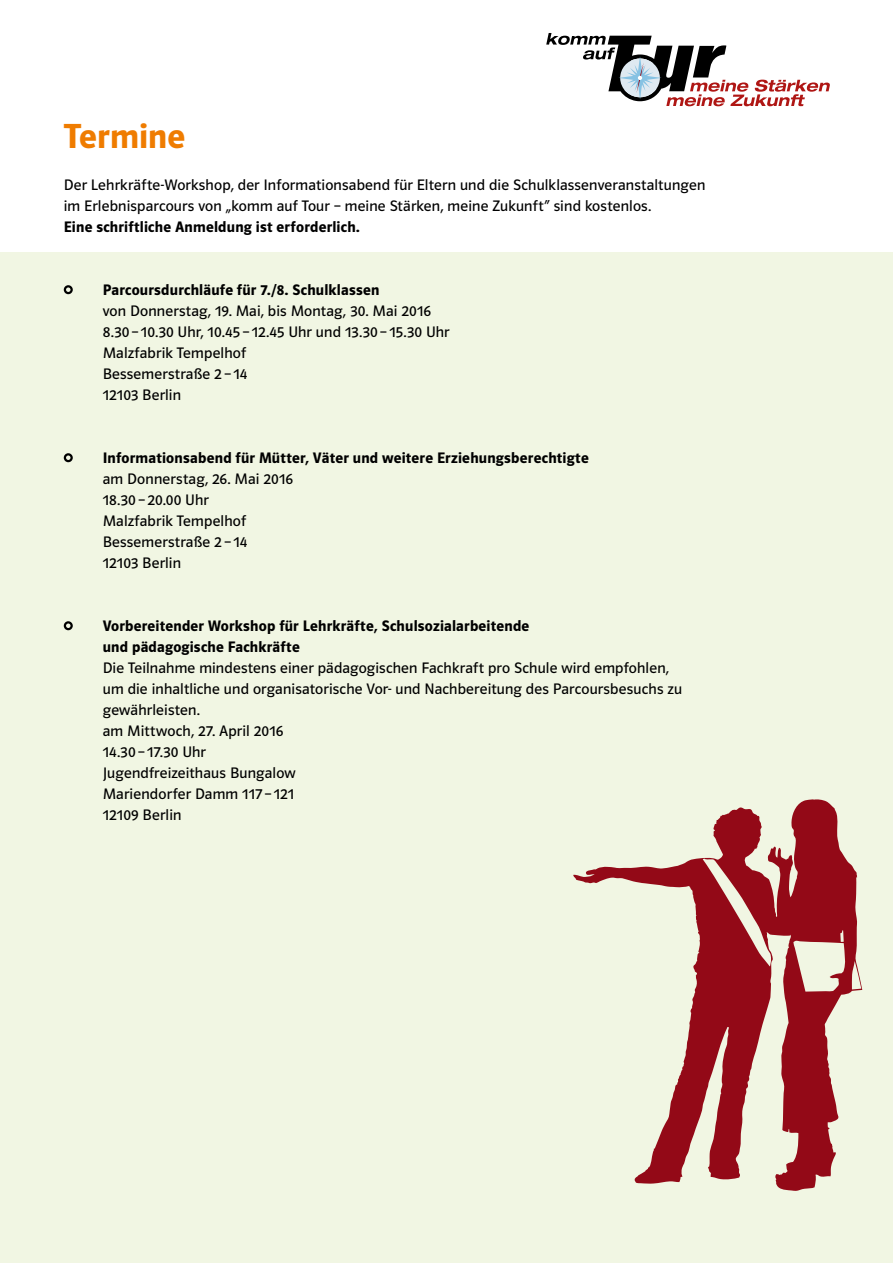
<style>
.page{position:relative;width:893px;height:1263px;background:#fff}
.page>*{position:absolute;margin:0;border:0;box-sizing:border-box;transform-origin:0 0}
.t1{font:36px "Polo 22 K Hfett";letter-spacing:.005em;color:#ef7c00}
.t2{font:15.75px/21px "Polo 22 K Buch";letter-spacing:.01em;color:#000}
.t3{font:15.75px/21px "Polo 22 K Hfett";letter-spacing:.015em;color:#000}
</style>
<div class="page">
<div style="left:0;top:253px;width:893px;height:1010px;background:#f1f6e3"></div>
<div style="left:64px;top:285px;width:9px;height:9px;border:2px solid #000;border-radius:50%"></div>
<div style="left:64px;top:453px;width:9px;height:9px;border:2px solid #000;border-radius:50%"></div>
<div style="left:64px;top:621px;width:9px;height:9px;border:2px solid #000;border-radius:50%"></div>
<svg style="left:546px;top:33px;width:284px;height:73px"></svg>
<svg style="left:573px;top:799px;width:289px;height:392px"></svg>
<h1 class="t1" style="left:64px;top:117px;width:123px">Termine</h1>
<p class="t2" style="left:64px;top:175px;width:643px">Der Lehrkräfte-Workshop, der Informationsabend für Eltern und die Schulklassenveranstaltungen im Erlebnisparcours von „komm auf Tour – meine Stärken, meine Zukunft“ sind kostenlos.</p>
<p class="t3" style="left:64px;top:217px;width:298px">Eine schriftliche Anmeldung ist erforderlich.</p>
<p class="t3" style="left:103px;top:280px;width:278px">Parcoursdurchläufe für 7./8. Schulklassen</p>
<p class="t2" style="left:103px;top:301px;width:348px">von Donnerstag, 19. Mai, bis Montag, 30. Mai 2016<br>8.30 – 10.30 Uhr, 10.45 – 12.45 Uhr und 13.30 – 15.30 Uhr<br>Malzfabrik Tempelhof<br>Bessemerstraße 2 – 14<br>12103 Berlin</p>
<p class="t3" style="left:103px;top:448px;width:487px">Informationsabend für Mütter, Väter und weitere Erziehungsberechtigte</p>
<p class="t2" style="left:103px;top:469px;width:192px">am Donnerstag, 26. Mai 2016<br>18.30 – 20.00 Uhr<br>Malzfabrik Tempelhof<br>Bessemerstraße 2 – 14<br>12103 Berlin</p>
<p class="t3" style="left:103px;top:616px;width:428px">Vorbereitender Workshop für Lehrkräfte, Schulsozialarbeitende und pädagogische Fachkräfte</p>
<p class="t2" style="left:103px;top:658px;width:581px">Die Teilnahme mindestens einer pädagogischen Fachkraft pro Schule wird empfohlen, um die inhaltliche und organisatorische Vor- und Nachbereitung des Parcoursbesuchs zu gewährleisten.<br>am Mittwoch, 27. April 2016<br>14.30 – 17.30 Uhr<br>Jugendfreizeithaus Bungalow<br>Mariendorfer Damm 117 – 121<br>12109 Berlin</p>
</div>
